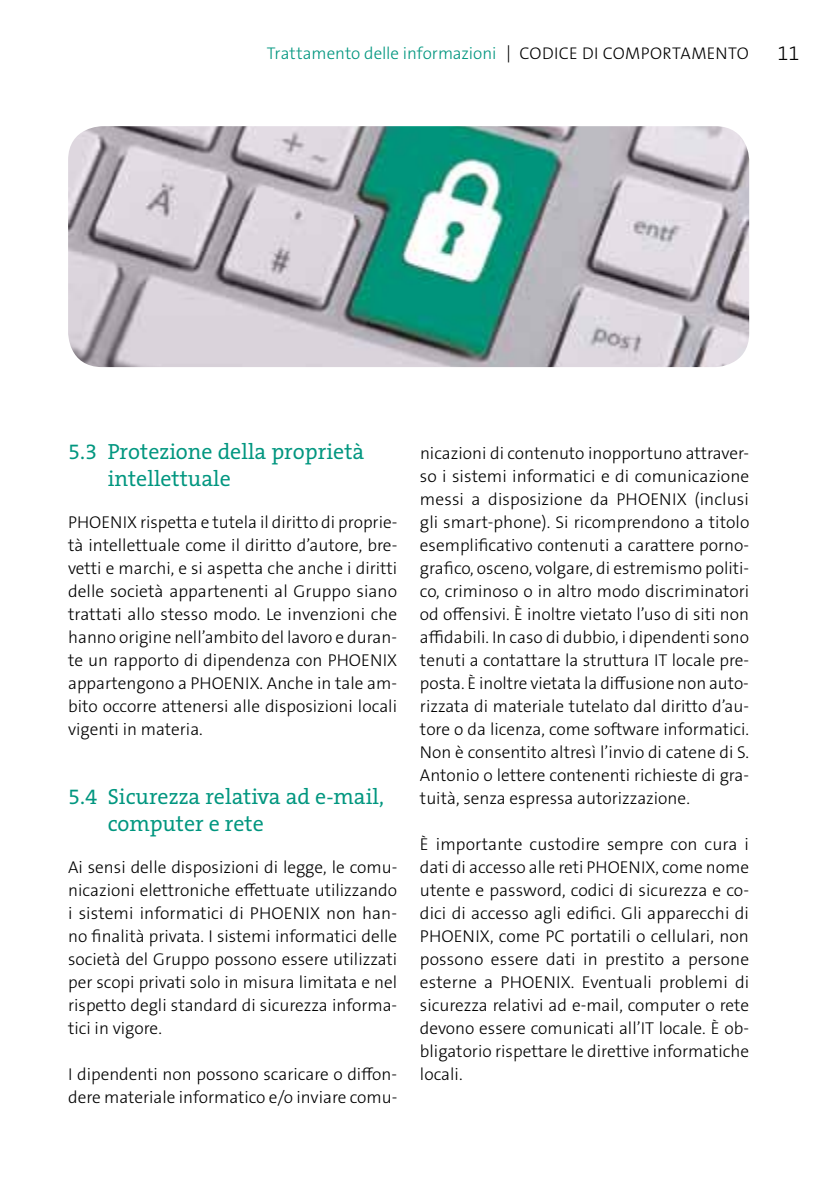
<style>
.page{position:relative;width:840px;height:1191px;background:#fff}
.page>*{position:absolute;margin:0;border:0;box-sizing:border-box;transform-origin:0 0}
.t1{font:22px/26.4px "The Serif Office";color:#00967f}
.t2{font:300 20px "The Sans Os F";color:#000}
.t3{font:300 17.2px/23px "The Sans Os F";color:#000;text-align:justify}
.t4{font:300 17px "The Sans Os F";color:#00967f}
.s1{color:#000}
</style>
<div class="page">
<img style="left:68px;top:126px;width:680px;height:241px">
<p class="t4" style="left:267px;top:42px;width:483px">Trattamento delle informazioni <span class="s1">↕Codice di Comportamento</span></p>
<p class="t2" style="left:777px;top:40px;width:23px">11</p>
<p class="t1" style="left:108px;top:438px;width:258px;text-indent:-40px">5.3 Protezione della proprietà intellettuale</p>
<p class="t3" style="left:68px;top:511px;width:31px">-PHOENI</p>
<p class="t3" style="left:68px;top:511px;width:330px;text-indent:59px">X rispetta e tutela il diritto di proprie&shy;tà intellettuale come il diritto d’autore, bre&shy;vetti e marchi, e si aspetta che anche i diritti delle società appartenenti al Gruppo siano trattati allo stesso modo. Le invenzioni che hanno origine nell’ambito del lavoro e duran&shy;te un rapporto di dipendenza con -PHOENI</p>
<p class="t3" style="left:387px;top:649px;width:11px">X</p>
<p class="t3" style="left:68px;top:672px;width:330px;text-indent:181px">X. Anche in tale am&shy;bito occorre attenersi alle disposizioni locali vigenti in materia.</p>
<p class="t3" style="left:68px;top:672px;width:154px">appartengono a -PHOENI</p>
<p class="t1" style="left:108px;top:783px;width:277px;text-indent:-40px">5.4 Sicurezza relativa ad e-mail, computer e rete</p>
<p class="t3" style="left:68px;top:856px;width:330px">Ai sensi delle disposizioni di legge, le comu&shy;nicazioni elettroniche effettuate utilizzando i sistemi informatici di -PHOENI</p>
<p class="t3" style="left:68px;top:902px;width:330px;text-indent:242px">X non han&shy;no finalità privata. I sistemi informatici delle società del Gruppo possono essere utilizzati per scopi privati solo in misura limitata e nel rispetto degli standard di sicurezza informa&shy;tici in vigore.</p>
<p class="t3" style="left:68px;top:1063px;width:330px">I dipendenti non possono scaricare o diffon&shy;dere materiale informatico e/o inviare comu-</p>
<p class="t3" style="left:420px;top:442px;width:330px">nicazioni di contenuto inopportuno attraver&shy;so i sistemi informatici e di comunicazione messi a disposizione da -PHOENI</p>
<p class="t3" style="left:420px;top:488px;width:331px;text-indent:256px">X (inclusi gli smart-phone). Si ricomprendono a titolo esemplificativo contenuti a carattere porno&shy;grafico, osceno, volgare, di estremismo politi&shy;co, criminoso o in altro modo discriminatori od offensivi. È inoltre vietato l’uso di siti non affidabili. I n caso di dubbio, i dipendenti sono tenuti a contattare la struttura IT locale pre&shy;posta. È inoltre vietata la diffusione non auto&shy;rizzata di materiale tutelato dal diritto d’au&shy;tore o da licenza, come software informatici.<br>N on è consentito altresì l’invio di catene di S.<br>Antonio o lettere contenenti richieste di gra&shy;tuità, senza espressa autorizzazione.</p>
<p class="t3" style="left:420px;top:833px;width:330px">È importante custodire sempre con cura i dati di accesso alle reti -PHOENI</p>
<p class="t3" style="left:420px;top:856px;width:330px;text-indent:225px">X, come nome utente e password, codici di sicurezza e co&shy;dici di accesso agli edifici. Gli apparecchi di -PHOENI</p>
<p class="t3" style="left:420px;top:925px;width:330px;text-indent:60px">X, come PC portatili o cellulari, non possono essere dati in prestito a persone esterne a -PHOENI</p>
<p class="t3" style="left:420px;top:971px;width:330px;text-indent:141px">X. Eventuali problemi di sicurezza relativi ad e-mail, computer o rete devono essere comunicati all’IT locale. È ob&shy;bligatorio rispettare le direttive informatiche locali.</p>
</div>
